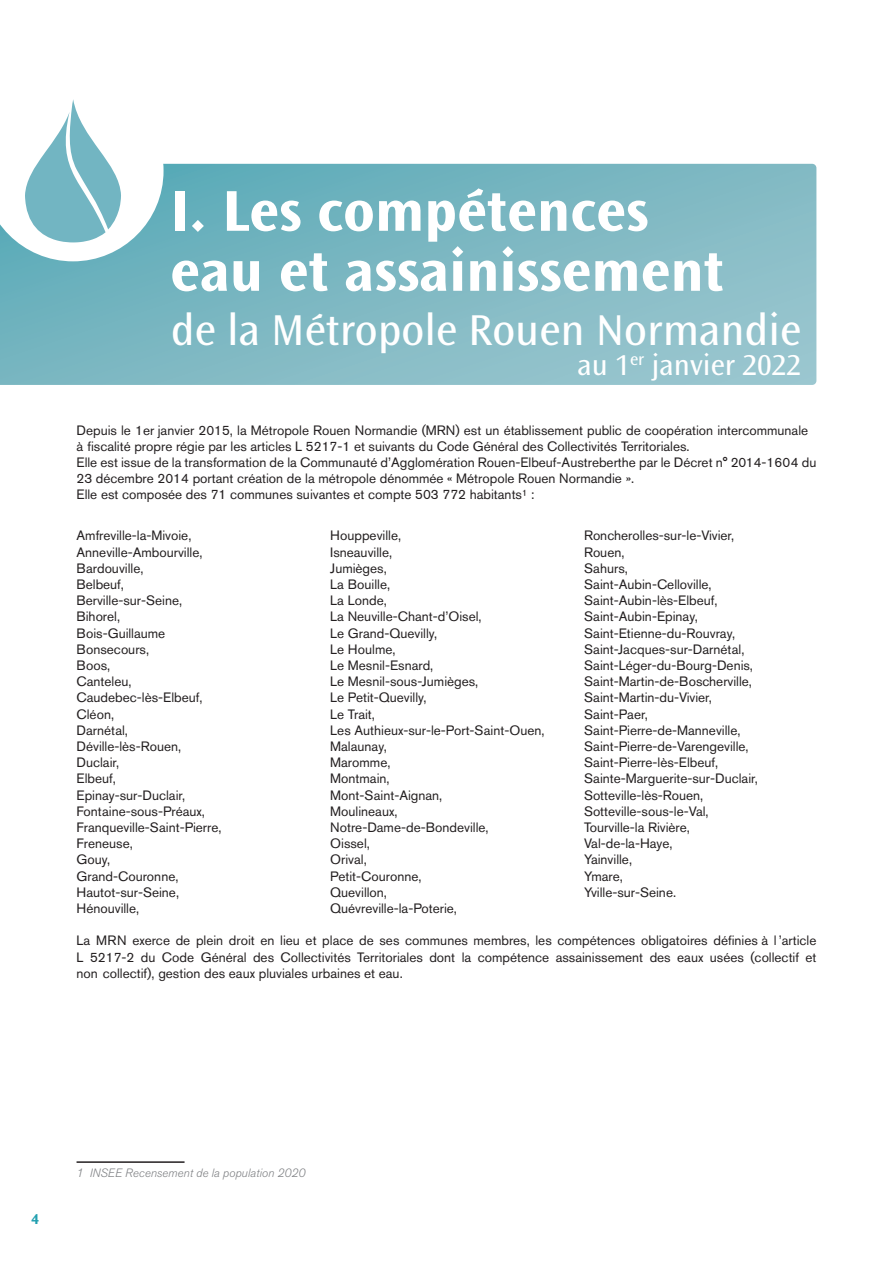
<style>
.page{position:relative;width:893px;height:1263px;background:#fff}
.page>*{position:absolute;margin:0;border:0;box-sizing:border-box;transform-origin:0 0}
.PARTIES{font:700 60px/60px "Ocean Sans Std";color:#fff}
.PARTIES-2{font:45px "Ocean Sans Std";color:#fff}
.PARTIES-3{font:30px "Ocean Sans Std";color:#fff}
.t1{font:700 15px "Ocean Sans Std";color:#23a0b0}
.Texte_courant{font:13.5px/16px "Akzidenz Grotesk Std";color:#231f20}
.Commentaire{font:italic 300 12px "Akzidenz Grotesk Std";color:#808285}
</style>
<div class="page">
<svg style="left:0;top:164px;width:816px;height:221px;background:#7eb8c3"></svg>
<hr style="left:77px;top:1161px;width:108px;height:2px;background:#231f20">
<svg style="left:0;top:99px;width:164px;height:162px"></svg>
<p class="PARTIES" style="left:170px;top:182px;width:555px">I. Les compétences eau et assainissement</p>
<p class="PARTIES-2" style="left:171px;top:305px;width:631px">de la Métropole Rouen Normandie</p>
<p class="PARTIES-3" style="left:577px;top:348px;width:225px">au 1<sup>er</sup> janvier 2022</p>
<p class="Texte_courant" style="left:77px;top:422px;width:741px">Depuis le 1er janvier 2015, la Métropole Rouen Normandie (MRN) est un établissement public de coopération intercommunale à fiscalité propre régie par les articles L 5217-1 et suivants du Code Général des Collectivités Territoriales.<br>Elle est issue de la transformation de la Communauté d’Agglomération Rouen-Elbeuf-Austreberthe par le Décret n° 2014-1604 du 23 décembre 2014 portant création de la métropole dénommée « Métropole Rouen Normandie ».<br>Elle est composée des 71 communes suivantes et compte 503 772 habitants¹ :</p>
<p class="Texte_courant" style="left:77px;top:527px;width:116px">Amfreville-la-Mivoie,</p>
<p class="Texte_courant" style="left:77px;top:544px;width:127px">Anneville-Ambourville,</p>
<p class="Texte_courant" style="left:77px;top:560px;width:68px">Bardouville,</p>
<p class="Texte_courant" style="left:77px;top:576px;width:49px">Belbeuf,</p>
<p class="Texte_courant" style="left:77px;top:592px;width:107px">Berville-sur-Seine,</p>
<p class="Texte_courant" style="left:77px;top:608px;width:45px">Bihorel,</p>
<p class="Texte_courant" style="left:77px;top:625px;width:90px">Bois-Guillaume</p>
<p class="Texte_courant" style="left:77px;top:641px;width:74px">Bonsecours,</p>
<p class="Texte_courant" style="left:77px;top:657px;width:35px">Boos,</p>
<p class="Texte_courant" style="left:77px;top:673px;width:57px">Canteleu,</p>
<p class="Texte_courant" style="left:77px;top:689px;width:128px">Caudebec-lès-Elbeuf,</p>
<p class="Texte_courant" style="left:77px;top:706px;width:39px">Cléon,</p>
<p class="Texte_courant" style="left:77px;top:722px;width:53px">Darnétal,</p>
<p class="Texte_courant" style="left:77px;top:738px;width:106px">Déville-lès-Rouen,</p>
<p class="Texte_courant" style="left:77px;top:754px;width:44px">Duclair,</p>
<p class="Texte_courant" style="left:77px;top:770px;width:41px">Elbeuf,</p>
<p class="Texte_courant" style="left:77px;top:787px;width:110px">Epinay-sur-Duclair,</p>
<p class="Texte_courant" style="left:77px;top:803px;width:130px">Fontaine-sous-Préaux,</p>
<p class="Texte_courant" style="left:77px;top:819px;width:147px">Franqueville-Saint-Pierre,</p>
<p class="Texte_courant" style="left:77px;top:835px;width:58px">Freneuse,</p>
<p class="Texte_courant" style="left:77px;top:851px;width:35px">Gouy,</p>
<p class="Texte_courant" style="left:77px;top:868px;width:103px">Grand-Couronne,</p>
<p class="Texte_courant" style="left:77px;top:884px;width:104px">Hautot-sur-Seine,</p>
<p class="Texte_courant" style="left:77px;top:900px;width:64px">Hénouville,</p>
<p class="Texte_courant" style="left:584px;top:527px;width:152px">Roncherolles-sur-le-Vivier,</p>
<p class="Texte_courant" style="left:584px;top:544px;width:42px">Rouen,</p>
<p class="Texte_courant" style="left:584px;top:560px;width:45px">Sahurs,</p>
<p class="Texte_courant" style="left:584px;top:576px;width:129px">Saint-Aubin-Celloville,</p>
<p class="Texte_courant" style="left:584px;top:592px;width:135px">Saint-Aubin-lès-Elbeuf,</p>
<p class="Texte_courant" style="left:584px;top:608px;width:115px">Saint-Aubin-Epinay,</p>
<p class="Texte_courant" style="left:584px;top:625px;width:153px">Saint-Etienne-du-Rouvray,</p>
<p class="Texte_courant" style="left:584px;top:641px;width:162px">Saint-Jacques-sur-Darnétal,</p>
<p class="Texte_courant" style="left:584px;top:657px;width:171px">Saint-Léger-du-Bourg-Denis,</p>
<p class="Texte_courant" style="left:584px;top:673px;width:170px">Saint-Martin-de-Boscherville,</p>
<p class="Texte_courant" style="left:584px;top:689px;width:130px">Saint-Martin-du-Vivier,</p>
<p class="Texte_courant" style="left:584px;top:706px;width:65px">Saint-Paer,</p>
<p class="Texte_courant" style="left:584px;top:722px;width:158px">Saint-Pierre-de-Manneville,</p>
<p class="Texte_courant" style="left:584px;top:738px;width:166px">Saint-Pierre-de-Varengeville,</p>
<p class="Texte_courant" style="left:584px;top:754px;width:136px">Saint-Pierre-lès-Elbeuf,</p>
<p class="Texte_courant" style="left:584px;top:770px;width:175px">Sainte-Marguerite-sur-Duclair,</p>
<p class="Texte_courant" style="left:584px;top:787px;width:121px">Sotteville-lès-Rouen,</p>
<p class="Texte_courant" style="left:584px;top:803px;width:126px">Sotteville-sous-le-Val,</p>
<p class="Texte_courant" style="left:584px;top:819px;width:107px">Tourville-la Rivière,</p>
<p class="Texte_courant" style="left:584px;top:835px;width:90px">Val-de-la-Haye,</p>
<p class="Texte_courant" style="left:584px;top:851px;width:50px">Yainville,</p>
<p class="Texte_courant" style="left:584px;top:868px;width:40px">Ymare,</p>
<p class="Texte_courant" style="left:584px;top:884px;width:94px">Yville-sur-Seine.</p>
<p class="Texte_courant" style="left:77px;top:932px;width:741px;text-align:justify">La MRN exerce de plein droit en lieu et place de ses communes membres, les compétences obligatoires définies à l ’article L 5217-2 du Code Général des Collectivités Territoriales dont la compétence assainissement des eaux usées (collectif et non collectif), gestion des eaux pluviales urbaines et eau.</p>
<p class="Texte_courant" style="left:330px;top:527px;width:72px">Houppeville,</p>
<p class="Texte_courant" style="left:330px;top:544px;width:63px">Isneauville,</p>
<p class="Texte_courant" style="left:330px;top:560px;width:58px">Jumièges,</p>
<p class="Texte_courant" style="left:330px;top:576px;width:61px">La Bouille,</p>
<p class="Texte_courant" style="left:330px;top:592px;width:58px">La Londe,</p>
<p class="Texte_courant" style="left:330px;top:608px;width:153px">La Neuville-Chant-d’Oisel,</p>
<p class="Texte_courant" style="left:330px;top:625px;width:109px">Le Grand-Quevilly,</p>
<p class="Texte_courant" style="left:330px;top:641px;width:67px">Le Houlme,</p>
<p class="Texte_courant" style="left:330px;top:657px;width:105px">Le Mesnil-Esnard,</p>
<p class="Texte_courant" style="left:330px;top:673px;width:150px">Le Mesnil-sous-Jumièges,</p>
<p class="Texte_courant" style="left:330px;top:689px;width:98px">Le Petit-Quevilly,</p>
<p class="Texte_courant" style="left:330px;top:706px;width:46px">Le Trait,</p>
<p class="Texte_courant" style="left:330px;top:722px;width:216px">Les Authieux-sur-le-Port-Saint-Ouen,</p>
<p class="Texte_courant" style="left:330px;top:738px;width:58px">Malaunay,</p>
<p class="Texte_courant" style="left:330px;top:754px;width:62px">Maromme,</p>
<p class="Texte_courant" style="left:330px;top:770px;width:61px">Montmain,</p>
<p class="Texte_courant" style="left:330px;top:787px;width:114px">Mont-Saint-Aignan,</p>
<p class="Texte_courant" style="left:330px;top:803px;width:69px">Moulineaux,</p>
<p class="Texte_courant" style="left:330px;top:819px;width:160px">Notre-Dame-de-Bondeville,</p>
<p class="Texte_courant" style="left:330px;top:835px;width:41px">Oissel,</p>
<p class="Texte_courant" style="left:330px;top:851px;width:38px">Orival,</p>
<p class="Texte_courant" style="left:330px;top:868px;width:93px">Petit-Couronne,</p>
<p class="Texte_courant" style="left:330px;top:884px;width:58px">Quevillon,</p>
<p class="Texte_courant" style="left:330px;top:900px;width:128px">Quévreville-la-Poterie,</p>
<p class="t1" style="left:32px;top:1211px;width:9px">4</p>
<p class="Commentaire" style="left:77px;top:1166px;width:230px">1 INSEE Recensement de la population 2020</p>
</div>
